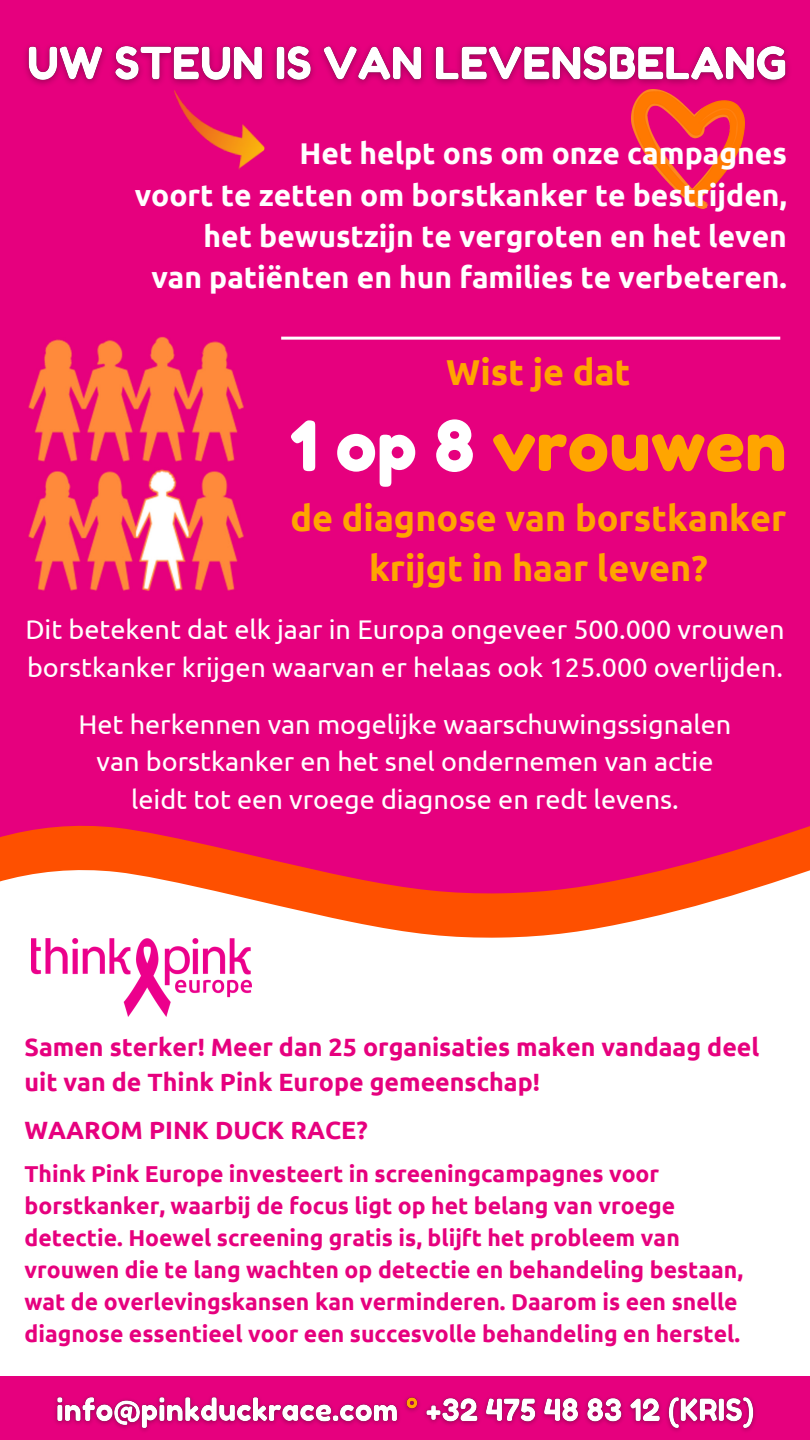
<style>
.page{position:relative;width:810px;height:1440px;background:#e6007e}
.page>*{position:absolute;margin:0;border:0;box-sizing:border-box;transform-origin:0 0}
.t1{font:69px "Fredoka One";color:#ffa500}
.t2{font:700 36px/50.2px "Ubuntu";color:#ffa500;text-align:center}
.t3{font:700 30px/41.2px "Ubuntu";color:#fff;text-align:right}
.t4{font:27px/37.5px "Ubuntu";color:#fff}
.t5{font:700 25px/34.7px "Ubuntu";color:#e6007e}
.t6{font:700 23px/32px "Ubuntu";color:#e6007e}
.s1{color:#fff}
</style>
<div class="page">
<div style="left:0;top:1059px;width:810px;height:381px;background:#fff"></div>
<svg style="left:0;top:825px;width:810px;height:41px"></svg>
<svg style="left:0;top:866px;width:810px;height:193px;background:#fdd2ca"></svg>
<img style="left:28px;top:336px;width:216px;height:255px">
<hr style="left:281px;top:337px;width:499px;height:3px;background:#fff">
<img style="left:632px;top:93px;width:112px;height:116px">
<img style="left:25px;top:45px;width:764px;height:48px">
<img style="left:167px;top:90px;width:102px;height:80px">
<div style="left:0;top:1377px;width:810px;height:63px;background:#e6007e"></div>
<img style="left:55px;top:1396px;width:701px;height:35px">
<img style="left:31px;top:939px;width:221px;height:78px">
<p class="t3" style="left:135px;top:133px;width:654px">Het helpt ons om onze campagnes<br>voort te zetten om borstkanker te bestrijden, het bewustzijn te vergroten en het leven<br>van patiënten en hun families te verbeteren.</p>
<h4 class="t2" style="left:446px;top:346px;width:186px">Wist je dat</h4>
<h4 class="t1" style="left:290px;top:404px;width:498px"><span class="s1">1 op 8</span> vrouwen</h4>
<h4 class="t2" style="left:290px;top:493px;width:497px">de diagnose van borstkanker krijgt in haar leven?</h4>
<p class="t4" style="left:25px;top:611px;width:761px">Dit betekent dat elk jaar in Europa ongeveer 500.000 vrouwen borstkanker krijgen waarvan er helaas ook 125.000 overlijden.</p>
<p class="t4" style="left:79px;top:705px;width:654px;text-align:center">Het herkennen van mogelijke waarschuwingssignalen van borstkanker en het snel ondernemen van actie leidt tot een vroege diagnose en redt levens.</p>
<p class="t5" style="left:24px;top:1029px;width:736px">Samen sterker! Meer dan 25 organisaties maken vandaag deel uit van de Think Pink Europe gemeenschap!</p>
<p class="t5" style="left:24px;top:1112px;width:345px">WAAROM PINK DUCK RACE?</p>
<h3 class="t6" style="left:24px;top:1157px;width:657px">Think Pink Europe investeert in screeningcampagnes voor borstkanker, waarbij de focus ligt op het belang van vroege detectie. Hoewel screening gratis is, blijft het probleem van</h3>
<p class="t6" style="left:24px;top:1253px;width:720px">vrouwen die te lang wachten op detectie en behandeling bestaan, wat de overlevingskansen kan verminderen. Daarom is een snelle diagnose essentieel voor een succesvolle behandeling en herstel.</p>
</div>
